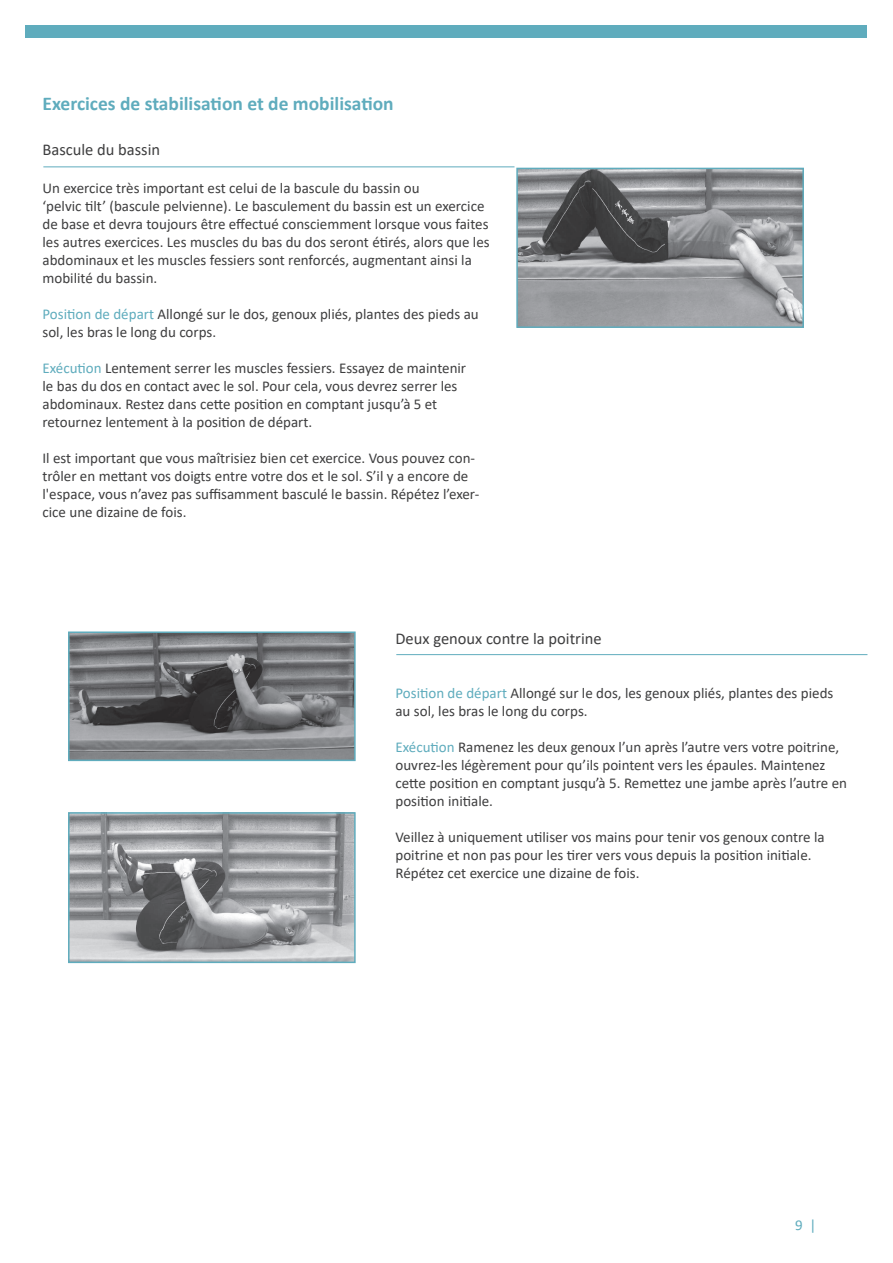
<style>
.page{position:relative;width:893px;height:1263px;background:#fff}
.page>*{position:absolute;margin:0;border:0;box-sizing:border-box;transform-origin:0 0}
.t1{font:700 19.5px "Calibri";color:#5facbd}
.t2{font:16.5px "Calibri";color:#3e3e3f}
.t3{font:15px/18px "Calibri";color:#3e3e3f}
.t4{font:15px "Calibri";color:#5facbd}
.s1{color:#5facbd}
</style>
<div class="page">
<div style="left:26px;top:26px;width:841px;height:12px;background:#5facbd"></div>
<hr style="left:396px;top:654px;width:471px;height:1px;background:#5facbd">
<img style="left:71px;top:634px;width:282px;height:124px">
<div style="left:68px;top:631px;width:288px;height:130px;border:2px solid #5facbd"></div>
<img style="left:71px;top:815px;width:282px;height:145px">
<div style="left:68px;top:812px;width:288px;height:151px;border:2px solid #5facbd"></div>
<hr style="left:43px;top:167px;width:471px;height:1px;background:#5facbd">
<img style="left:519px;top:171px;width:282px;height:154px">
<div style="left:516px;top:168px;width:288px;height:160px;border:2px solid #5facbd"></div>
<h1 class="t1" style="left:43px;top:90px;width:353px">Exercices de stabilisation et de mobilisation</h1>
<p class="t2" style="left:43px;top:138px;width:119px">Bascule du bassin</p>
<p class="t3" style="left:43px;top:179px;width:449px">Un exercice très important est celui de la bascule du bassin ou<br>‘pelvic tilt’ (bascule pelvienne). Le basculement du bassin est un exercice de base et devra toujours être effectué consciemment lorsque vous faites les autres exercices. Les muscles du bas du dos seront étirés, alors que les abdominaux et les muscles fessiers sont renforcés, augmentant ainsi la mobilité du bassin.</p>
<p class="t3" style="left:43px;top:305px;width:438px"><span class="s1">Position de départ</span> Allongé sur le dos, genoux pliés, plantes des pieds au sol, les bras le long du corps.</p>
<p class="t3" style="left:43px;top:359px;width:425px"><span class="s1">Exécution</span> Lentement serrer les muscles fessiers. Essayez de maintenir le bas du dos en contact avec le sol. Pour cela, vous devrez serrer les abdominaux. Restez dans cette position en comptant jusqu’à 5 et retournez lentement à la position de départ.</p>
<p class="t3" style="left:43px;top:449px;width:438px">Il est important que vous maîtrisiez bien cet exercice. Vous pouvez con&shy;trôler en mettant vos doigts entre votre dos et le sol. S’il y a encore de l'espace, vous n’avez pas suffisamment basculé le bassin. Répétez l’exer&shy;cice une dizaine de fois.</p>
<p class="t2" style="left:395px;top:627px;width:208px">Deux genoux contre la poitrine</p>
<p class="t3" style="left:395px;top:683px;width:439px"><span class="s1">Position de départ</span> Allongé sur le dos, les genoux pliés, plantes des pieds au sol, les bras le long du corps.</p>
<p class="t3" style="left:395px;top:737px;width:453px"><span class="s1">Exécution</span> Ramenez les deux genoux l’un après l’autre vers votre poitrine, ouvrez-les légèrement pour qu’ils pointent vers les épaules. Maintenez cette position en comptant jusqu’à 5. Remettez une jambe après l’autre en position initiale.</p>
<p class="t3" style="left:395px;top:827px;width:431px">Veillez à uniquement utiliser vos mains pour tenir vos genoux contre la poitrine et non pas pour les tirer vers vous depuis la position initiale.<br>Répétez cet exercice une dizaine de fois.</p>
<p class="t4" style="left:795px;top:1214px;width:23px">9 |</p>
</div>
